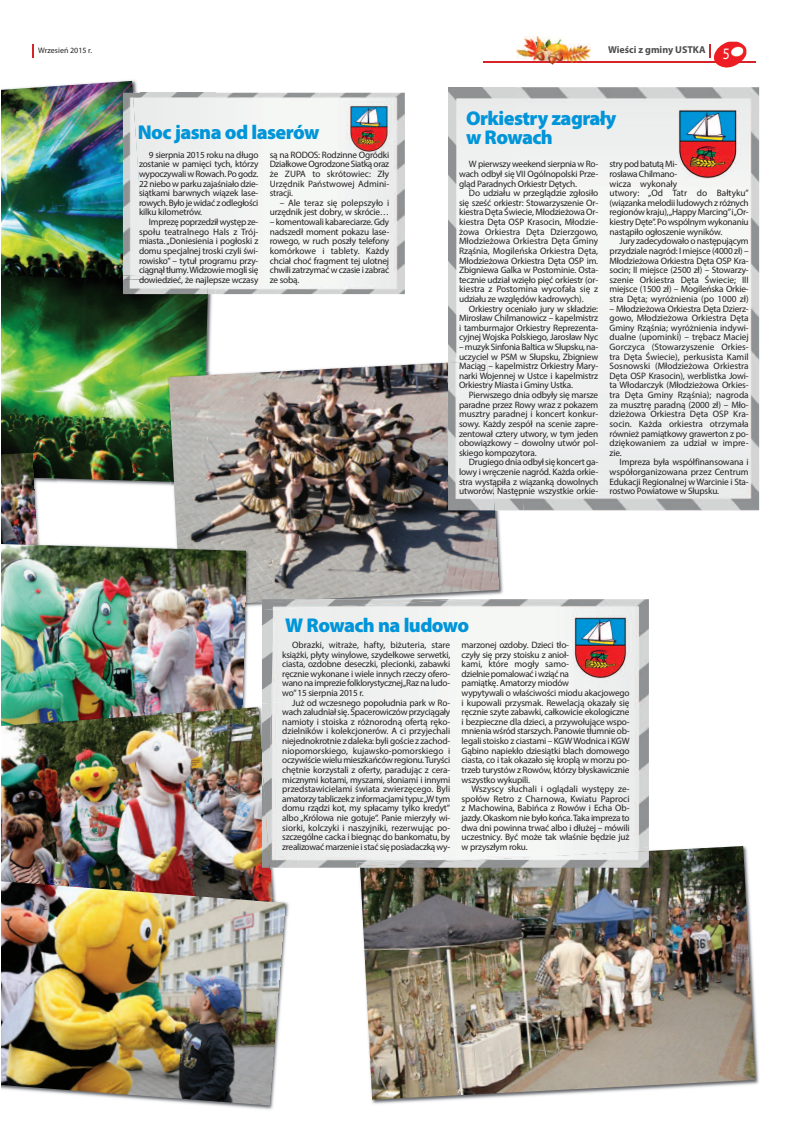
<style>
.page{position:relative;width:808px;height:1134px;background:#fff}
.page>*{position:absolute;margin:0;border:0;box-sizing:border-box;transform-origin:0 0}
.t1{font:900 20px/19px "Myriad Pro";letter-spacing:-.03em;color:#0095d9}
.t2{font:700 10px "Myriad Pro";color:#4d4d4d}
.t3{font:9.3px/9.6px "Myriad Pro";letter-spacing:-.02em;color:#231f20;text-align:justify}
.t4{font:8px "Myriad Pro";color:#231f20}
.s1{font-weight:400;font-size:16px;color:#fff}
</style>
<div class="page">
<hr style="left:483px;top:62px;width:272px;height:1px;background:#d62229">
<img style="left:713px;top:42px;width:33px;height:26px">
<svg style="left:710px;top:45px;width:1px;height:13px"></svg>
<svg style="left:32px;top:44px;width:1px;height:14px"></svg>
<img style="left:516px;top:36px;width:75px;height:29px">
<img style="left:516px;top:62px;width:75px;height:1px">
<img style="left:1px;top:81px;width:145px;height:191px">
<img style="left:93px;top:294px;width:120px;height:192px">
<img style="left:1px;top:272px;width:122px;height:3px">
<img style="left:1px;top:275px;width:207px;height:208px">
<img style="left:44px;top:478px;width:13px;height:5px">
<img style="left:1px;top:448px;width:56px;height:30px">
<img style="left:1px;top:453px;width:43px;height:87px">
<img style="left:165px;top:372px;width:4px;height:111px">
<img style="left:169px;top:361px;width:330px;height:238px">
<img style="left:360px;top:846px;width:395px;height:254px">
<img style="left:169px;top:542px;width:93px;height:139px">
<img style="left:1px;top:540px;width:39px;height:4px">
<img style="left:246px;top:606px;width:16px;height:8px">
<img style="left:246px;top:545px;width:29px;height:61px">
<img style="left:1px;top:544px;width:245px;height:159px">
<img style="left:1px;top:703px;width:258px;height:4px">
<img style="left:1px;top:705px;width:240px;height:2px">
<img style="left:1px;top:707px;width:271px;height:170px">
<img style="left:284px;top:902px;width:5px;height:36px">
<img style="left:1px;top:877px;width:271px;height:4px">
<img style="left:1px;top:881px;width:283px;height:224px">
<img style="left:216px;top:93px;width:189px;height:201px">
<img style="left:123px;top:93px;width:23px;height:186px">
<img style="left:153px;top:276px;width:63px;height:18px">
<svg style="left:145px;top:276px;width:8px;height:3px"></svg>
<img style="left:123px;top:279px;width:85px;height:15px">
<img style="left:515px;top:87px;width:244px;height:424px">
<img style="left:448px;top:87px;width:67px;height:269px">
<img style="left:448px;top:356px;width:75px;height:155px">
<img style="left:448px;top:361px;width:46px;height:150px">
<img style="left:274px;top:599px;width:375px;height:269px">
<img style="left:274px;top:599px;width:198px;height:10px">
<img style="left:274px;top:599px;width:45px;height:2px">
<img style="left:356px;top:847px;width:293px;height:21px">
<img style="left:360px;top:851px;width:289px;height:17px">
<img style="left:262px;top:610px;width:12px;height:92px">
<svg style="left:262px;top:599px;width:12px;height:11px"></svg>
<img style="left:262px;top:702px;width:37px;height:166px">
<img style="left:262px;top:763px;width:8px;height:105px">
<p class="t4" style="left:38px;top:48px;width:55px">Wrzesień 2015 r.</p>
<p class="t2" style="left:608px;top:46px;width:123px">Wieści z gminy USTKA <span class="s1">5</span></p>
<h1 class="t1" style="left:138px;top:124px;width:183px">Noc jasna od laserów</h1>
<p class="t3" style="left:139px;top:151px;width:121px;text-indent:10px">9 sierpnia 2015 roku na długo zostanie w pamięci tych, którzy wypoczywali w Rowach. Po godz.<br>22 niebo w parku zajaśniało dzie&shy;siątkami barwnych wiązek lase&shy;rowych. Było je widać z odległości kilku kilometrów.</p>
<p class="t3" style="left:139px;top:218px;width:121px;text-indent:10px">Imprezę poprzedził występ ze&shy;społu teatralnego Hals z Trój&shy;miasta. „Doniesienia i pogłoski z domu specjalnej troski czyli świ&shy;rowisko” – tytuł programu przy - cią gnął tłumy. Widzowie mogli się dowiedzieć, że najlepsze wczasy</p>
<p class="t3" style="left:270px;top:151px;width:121px">są na RODOS: Rodzinne Ogródki Działkowe Ogrodzone Siatką oraz że ZUPA to skrótowiec: Zły Urzędnik Państwowej Admini&shy;stracji.</p>
<p class="t3" style="left:270px;top:199px;width:121px;text-align:right">– Ale teraz się polepszyło i urzędnik jest dobry, w skrócie…</p>
<p class="t3" style="left:270px;top:218px;width:121px">– komentowali kabareciarze. Gdy nadszedł moment pokazu lase&shy;rowego, w ruch poszły telefony komórkowe i tablety. Każdy chciał choć fragment tej ulotnej chwili zatrzymać w czasie i zabrać ze sobą.</p>
<h1 class="t1" style="left:466px;top:110px;width:152px">Orkiestry zagrały w Rowach</h1>
<p class="t3" style="left:459px;top:160px;width:141px;text-indent:10px">W pierwszy weekend sierpnia w Ro&shy;wach odbył się VII Ogólnopolski Prze&shy;gląd Paradnych Orkiestr Dętych.</p>
<p class="t3" style="left:459px;top:189px;width:141px;text-indent:10px">Do udziału w przeglądzie zgłosiło się sześć orkiestr: Stowarzyszenie Or&shy;kiestra Dęta Świecie, Młodzieżowa Or&shy;kiestra Dęta OSP Krasocin, Młodzie&shy;żowa Orkiestra Dęta Dzierzgowo, Młodzieżowa Orkiestra Dęta Gminy Rząśnia, Mogileńska Orkiestra Dęta, Młodzieżowa Orkiestra Dęta OSP im.<br>Zbigniewa Galka w Postominie. Osta&shy;tecznie udział wzięło pięć orkiestr (or&shy;kiestra z Postomina wycofała się z udziału ze względów kadrowych).</p>
<p class="t3" style="left:459px;top:304px;width:141px;text-indent:10px">Orkiestry oceniało jury w składzie:<br>Mirosław Chilmanowicz – kapelmistrz i tamburmajor Orkiestry Reprezenta&shy;cyjnej Wojska Polskiego, Jarosław Nyc</p>
<p class="t3" style="left:459px;top:343px;width:141px">– muzyk Sinfonia Baltica w Słupsku, na&shy;uczyciel w PSM w Słupsku, Zbigniew Maciąg – kapelmistrz Orkiestry Mary&shy;narki Wojennej w Ustce i kapelmistrz Orkiestry Miasta i Gminy Ustka.</p>
<p class="t3" style="left:459px;top:391px;width:141px;text-indent:10px">Pierwszego dnia odbyły się marsze paradne przez Rowy wraz z pokazem musztry paradnej i koncert konkur&shy;sowy. Każdy zespół na scenie zapre&shy;zentował cztery utwory, w tym jeden obowiązkowy – dowolny utwór pol&shy;skiego kompozytora.</p>
<p class="t3" style="left:459px;top:458px;width:141px;text-indent:10px">Drugiego dnia odbył się koncert ga&shy;lowy i wręczenie nagród. Każda orkie&shy;stra wystąpiła z wiązanką dowolnych utworów. Następnie wszystkie orkie-</p>
<p class="t3" style="left:609px;top:160px;width:141px;text-align:left">stry pod batutą Mi-<br>rosława Chilmano-<br>wicza wykonały<br>utwory: „Od Tatr do Bałtyku” (wiązanka melodii ludowych z różnych regionów kraju), „Happy Marcing” i „Or&shy;kiestry Dęte”. Po wspólnym wykonaniu nastąpiło ogłoszenie wyników.</p>
<p class="t3" style="left:609px;top:237px;width:141px;text-indent:10px">Jury zadecydowało o następującym przydziale nagród: I miejsce (4000 zł) – Młodzieżowa Orkiestra Dęta OSP Kra&shy;socin; II miejsce (2500 zł) – Stowarzy&shy;szenie Orkiestra Dęta Świecie; III miejsce (1500 zł) – Mogileńska Orkie&shy;stra Dęta; wyróżnienia (po 1000 zł)</p>
<p class="t3" style="left:609px;top:304px;width:141px">– Młodzieżowa Orkiestra Dęta Dzierz&shy;gowo, Młodzieżowa Orkiestra Dęta Gminy Rząśnia; wyróżnienia indywi&shy;dualne (upominki) – trębacz Maciej Gorczyca (Stowarzyszenie Orkies&shy;tra Dęta Świecie), perkusista Kamil Sosnowski (Młodzieżowa Orkiestra Dęta OSP Krasocin), werblistka Jowi&shy;ta Włodarczyk (Młodzieżowa Orkies&shy;tra Dęta Gminy Rząśnia); nagroda za musztrę paradną (2000 zł) – Mło&shy;dzieżowa Orkiestra Dęta OSP Kra&shy;socin. Każda orkiestra otrzymała również pamiątkowy grawerton z po&shy;dziękowaniem za udział w impre&shy;zie.</p>
<p class="t3" style="left:609px;top:458px;width:141px;text-indent:10px">Impreza była współfinansowana i współorganizowana przez Centrum Edukacji Regionalnej w Warcinie i Sta&shy;rostwo Powiatowe w Słupsku.</p>
<h1 class="t1" style="left:285px;top:617px;width:185px">W Rowach na ludowo</h1>
<p class="t3" style="left:282px;top:641px;width:169px;text-indent:10px">Obrazki, witraże, hafty, biżuteria, stare książ ki, płyty winylowe, szydełkowe serwetki, ciasta, ozdobne deseczki, plecionki, zabawki ręcznie wykonane i wiele innych rzeczy ofero&shy;wano na imprezie folklorystycznej „Raz na ludo&shy;wo” 15 sierpnia 2015 r.</p>
<p class="t3" style="left:282px;top:698px;width:169px;text-indent:10px">Już od wczesnego popołudnia park w Ro&shy;wach zaludniał się. Spacerowiczów przyciągały namioty i stoiska z różnorodną ofertą ręko&shy;dzielników i kolekcjonerów. A ci przyjechali niejednokrotnie z daleka: byli goście z zachod&shy;niopomorskiego, kujawsko-pomorskiego i oczywiście wielu mieszkańców regionu. Turyści chętnie korzystali z oferty, paradując z cera&shy;micznymi kotami, myszami, słoniami i innymi przedstawicielami świata zwierzęcego. Byli amatorzy tabliczek z informacjami typu: „W tym domu rządzi kot, my spłacamy tylko kredyt” albo „Królowa nie gotuje”. Panie mierzyły wi&shy;siorki, kolczyki i naszyjniki, rezerwując po&shy;szczególne cacka i biegnąc do bankomatu, by zrealizować marzenie i stać się posiadaczką wy-</p>
<p class="t3" style="left:462px;top:641px;width:169px;text-align:left">marzonej ozdoby. Dzieci tło-<br>czyły się przy stoisku z anioł -<br>kami, które mogły samo-<br>dzielnie pomalować i wziąć na<br>pamiątkę. Amatorzy miodów<br>wypytywali o właściwości miodu akacjowego i kupowali przysmak. Rewelacją okazały się ręcznie szyte zabawki, całkowicie ekologiczne i bezpieczne dla dzieci, a przywołujące wspo&shy;mnienia wśród starszych. Panowie tłumnie ob&shy;legali stoisko z ciastami – KGW Wodnica i KGW Gąbino napiekło dziesiątki blach domowego ciasta, co i tak okazało się kroplą w morzu po&shy;trzeb turystów z Rowów, którzy błyskawicznie wszystko wykupili.</p>
<p class="t3" style="left:462px;top:785px;width:169px;text-indent:10px">Wszyscy słuchali i oglądali występy ze&shy;społów Retro z Charnowa, Kwiatu Paproci z Machowina, Babińca z Rowów i Echa Ob&shy;jazdy. Okaskom nie było końca. Taka impreza to dwa dni powinna trwać albo i dłużej – mówili uczestnicy. Być może tak właśnie będzie już w przyszłym roku.</p>
</div>
